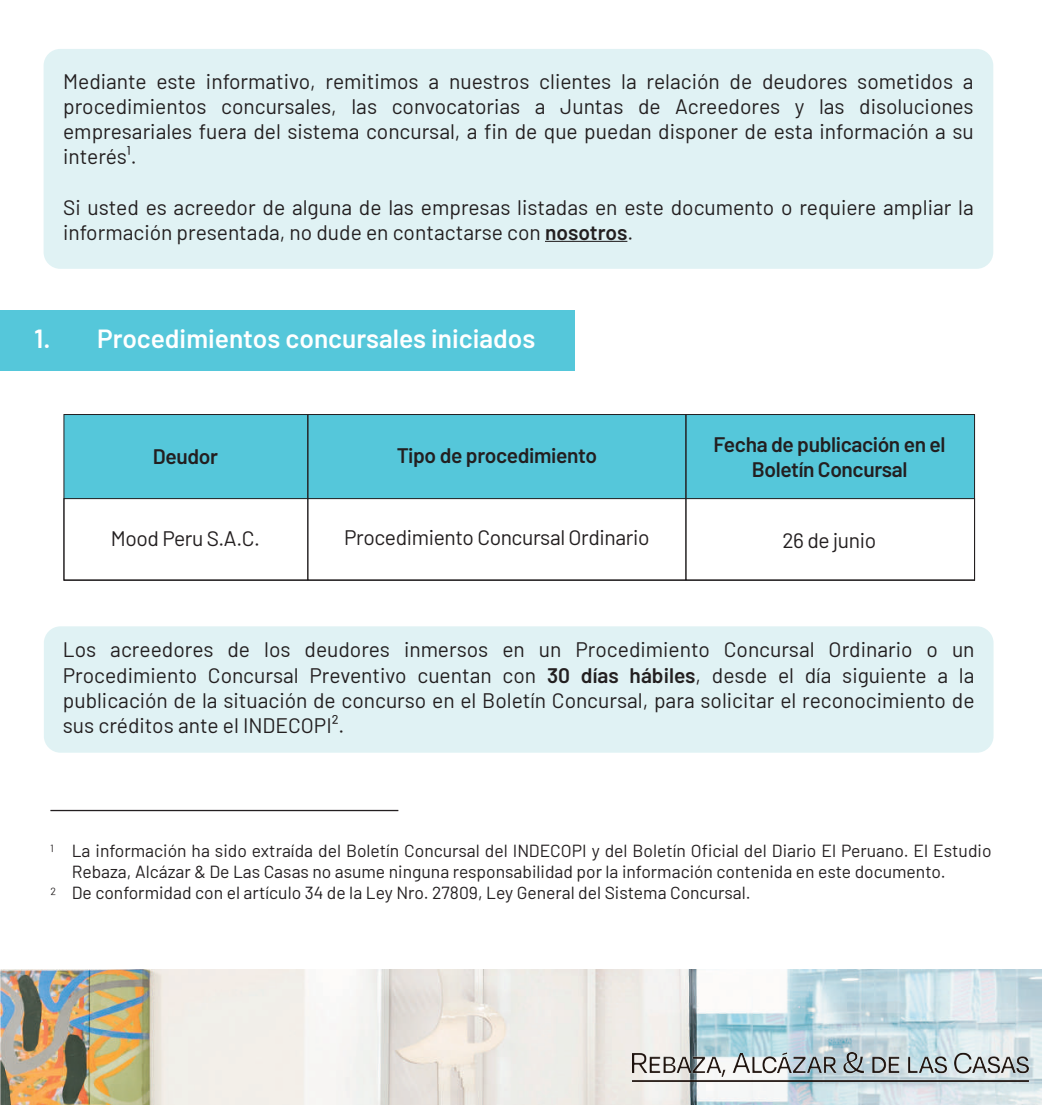
<style>
.page{position:relative;width:1042px;height:1105px;background:#fff}
.page>*{position:absolute;margin:0;border:0;box-sizing:border-box;transform-origin:0 0}
.t1{font:600 26.25px "Barlow";color:#fff}
.t2{font:21px/25.2px "Barlow";color:#231f20;text-align:justify}
.t3{font:600 21px/24.5px "Barlow";letter-spacing:-.02em;color:#231f20;text-align:center}
.t4{font:21px "Barlow";letter-spacing:-.02em;color:#231f20}
.t5{font:17.5px/21px "Barlow";color:#231f20}
.t6{font:300 17.5px "Barlow";color:#231f20}
.s1{font-weight:600}
</style>
<div class="page">
<div style="left:44px;top:49px;width:949px;height:220px;background:#daf0f2;border-radius:17px"></div>
<div style="left:44px;top:626px;width:949px;height:127px;background:#daf0f2;border-radius:17px"></div>
<hr style="left:545px;top:241px;width:82px;height:1px;background:#231f20">
<hr style="left:50px;top:810px;width:348px;height:1px;background:#231f20">
<div style="left:64px;top:415px;width:910px;height:84px;background:#55c7da"></div>
<div style="left:63px;top:414px;width:245px;height:166px;border:1px solid #231f20"></div>
<div style="left:307px;top:414px;width:379px;height:166px;border:1px solid #231f20"></div>
<div style="left:685px;top:414px;width:290px;height:166px;border:1px solid #231f20"></div>
<div style="left:63px;top:498px;width:912px;height:83px;border:1px solid #231f20"></div>
<div style="left:0;top:310px;width:574px;height:60px;background:#55c7da"></div>
<img style="left:0;top:969px;width:1042px;height:136px">
<img style="left:632px;top:1053px;width:396px;height:28px">
<p class="t2" style="left:63px;top:67px;width:912px">Mediante este informativo, remitimos a nuestros clientes la relación de deudores sometidos a procedimientos concursales, las convocatorias a Juntas de Acreedores y las disoluciones empresariales fuera del sistema concursal, a fin de que puedan disponer de esta información a su interés¹.</p>
<p class="t2" style="left:63px;top:193px;width:912px">Si usted es acreedor de alguna de las empresas listadas en este documento o requiere ampliar la información presentada, no dude en contactarse con <span class="s1">nosotros</span>.</p>
<p class="t1" style="left:34px;top:320px;width:503px">1. Procedimientos concursales iniciados</p>
<p class="t3" style="left:153px;top:443px;width:67px">Deudor</p>
<p class="t3" style="left:397px;top:441px;width:202px">Tipo de procedimiento</p>
<p class="t3" style="left:713px;top:431px;width:234px">Fecha de publicación en el<br>Boletín Concursal</p>
<p class="t4" style="left:111px;top:523px;width:151px">Mood Peru S.A.C.</p>
<p class="t4" style="left:344px;top:523px;width:307px">Procedimiento Concursal Ordinario</p>
<p class="t4" style="left:782px;top:525px;width:95px">26 de junio</p>
<p class="t2" style="left:63px;top:635px;width:913px">Los acreedores de los deudores inmersos en un Procedimiento Concursal Ordinario o un Procedimiento Concursal Preventivo cuentan con <span class="s1">30 días hábiles</span>, desde el día siguiente a la publicación de la situación de concurso en el Boletín Concursal, para solicitar el reconocimiento de sus créditos ante el INDECOPI².</p>
<p class="t6" style="left:50px;top:841px;width:5px">¹</p>
<p class="t6" style="left:50px;top:884px;width:7px">²</p>
<p class="t5" style="left:72px;top:839px;width:921px">La información ha sido extraída del Boletín Concursal del INDECOPI y del Boletín Oficial del Diario El Peruano. El Estudio<br>Rebaza, Alcázar &amp; De Las Casas no asume ninguna responsabilidad por la información contenida en este documento.<br>De conformidad con el artículo 34 de la Ley Nro. 27809, Ley General del Sistema Concursal.</p>
</div>
